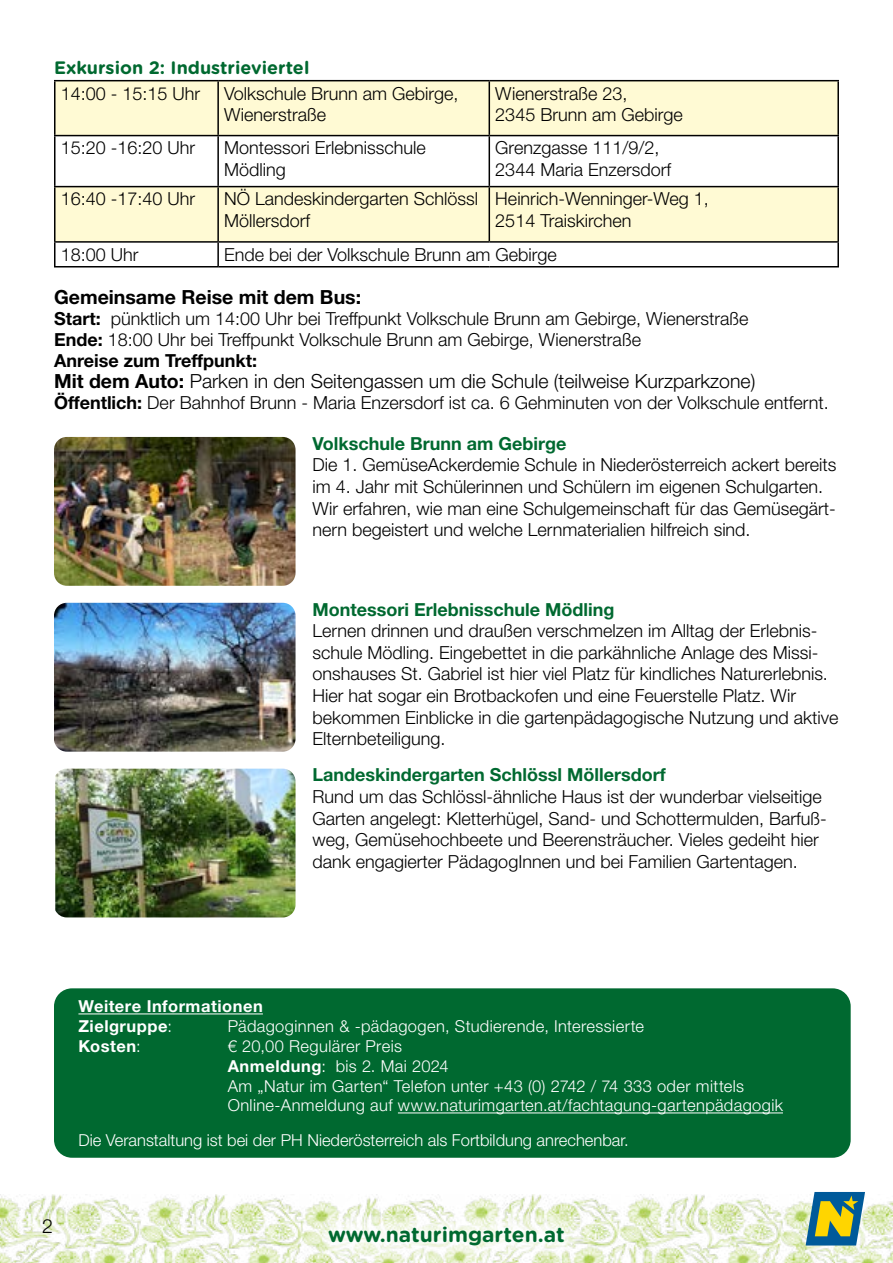
<style>
.page{position:relative;width:893px;height:1263px;background:#fff}
.page>*{position:absolute;margin:0;border:0;box-sizing:border-box;transform-origin:0 0}
.t1{font:700 21px "Gotham Rounded";color:#006930}
.t2{font:300 19.5px "Helvetica Neue LT Pro";color:#000}
.t3{font:700 19.5px "Helvetica Neue LT Pro";color:#000}
.t4{font:300 18px/21.6px "Helvetica Neue LT Pro";color:#000}
.t5{font:700 18px "Helvetica Neue LT Pro";color:#006930}
.t6{font:700 18px "Gotham Rounded";color:#006930}
.t7{font:300 16.5px/19.8px "Helvetica Neue LT Pro";letter-spacing:.02em;color:#fff}
.t8{font:300 16.5px "Helvetica Neue LT Pro";color:#fff}
.t9{font:700 16.5px/19.8px "Helvetica Neue LT Pro";letter-spacing:.03em;color:#fff}
.s1{font-weight:700}
.s2{font-weight:300}
</style>
<div class="page">
<img style="left:0;top:1195px;width:893px;height:68px">
<div style="left:305px;top:1203px;width:283px;height:60px;background:#fff;opacity:.75"></div>
<svg style="left:806px;top:1192px;width:59px;height:53px;background:#719674"></svg>
<svg style="left:56px;top:81px;width:781px;height:160px;fill:#fffad4"></svg>
<hr style="left:54px;top:80px;width:164px;height:1px;background:#000">
<hr style="left:54px;top:81px;width:2px;height:54px;background:#000">
<hr style="left:218px;top:80px;width:271px;height:1px;background:#000">
<hr style="left:217px;top:81px;width:2px;height:54px;background:#000">
<hr style="left:489px;top:80px;width:350px;height:1px;background:#000">
<hr style="left:489px;top:81px;width:1px;height:54px;background:#000">
<hr style="left:837px;top:81px;width:2px;height:54px;background:#000">
<hr style="left:54px;top:135px;width:164px;height:1px;background:#000">
<hr style="left:54px;top:136px;width:2px;height:50px;background:#000">
<hr style="left:218px;top:135px;width:271px;height:1px;background:#000">
<hr style="left:217px;top:136px;width:2px;height:50px;background:#000">
<hr style="left:489px;top:135px;width:350px;height:1px;background:#000">
<hr style="left:489px;top:136px;width:1px;height:50px;background:#000">
<hr style="left:837px;top:136px;width:2px;height:50px;background:#000">
<hr style="left:54px;top:186px;width:164px;height:1px;background:#000">
<hr style="left:54px;top:187px;width:2px;height:54px;background:#000">
<hr style="left:218px;top:186px;width:271px;height:1px;background:#000">
<hr style="left:217px;top:187px;width:2px;height:54px;background:#000">
<hr style="left:489px;top:186px;width:350px;height:1px;background:#000">
<hr style="left:489px;top:187px;width:1px;height:54px;background:#000">
<hr style="left:837px;top:187px;width:2px;height:54px;background:#000">
<hr style="left:54px;top:241px;width:164px;height:2px;background:#000">
<hr style="left:54px;top:243px;width:2px;height:23px;background:#000">
<hr style="left:218px;top:241px;width:271px;height:2px;background:#000">
<hr style="left:217px;top:243px;width:2px;height:23px;background:#000">
<hr style="left:489px;top:241px;width:350px;height:2px;background:#000">
<hr style="left:837px;top:243px;width:2px;height:23px;background:#000">
<hr style="left:54px;top:266px;width:164px;height:1px;background:#000">
<hr style="left:218px;top:266px;width:271px;height:1px;background:#000">
<hr style="left:489px;top:266px;width:350px;height:1px;background:#000">
<img style="left:54px;top:437px;width:242px;height:149px">
<img style="left:54px;top:603px;width:242px;height:149px">
<img style="left:55px;top:769px;width:241px;height:148px">
<div style="left:54px;top:988px;width:797px;height:170px;background:#006930;border-radius:18px"></div>
<hr style="left:78px;top:1013px;width:185px;height:1px;background:#fff">
<hr style="left:398px;top:1112px;width:385px;height:1px;background:#fff">
<p class="t6" style="left:54px;top:54px;width:257px">Exkursion 2: Industrieviertel</p>
<p class="t4" style="left:61px;top:82px;width:141px">14:00 - 15:15 Uhr</p>
<p class="t4" style="left:224px;top:82px;width:236px;line-height:21px">Volkschule Brunn am Gebirge,<br>Wienerstraße</p>
<p class="t4" style="left:495px;top:82px;width:189px">Wienerstraße 23,<br>2345 Brunn am Gebirge</p>
<p class="t4" style="left:61px;top:137px;width:136px">15:20 -16:20 Uhr</p>
<p class="t4" style="left:224px;top:137px;width:203px">Montessori Erlebnisschule<br>Mödling</p>
<p class="t4" style="left:495px;top:137px;width:177px">Grenzgasse 111/9/2,<br>2344 Maria Enzersdorf</p>
<p class="t4" style="left:61px;top:188px;width:136px">16:40 -17:40 Uhr</p>
<p class="t4" style="left:224px;top:188px;width:256px">NÖ Landeskindergarten Schlössl<br>Möllersdorf</p>
<p class="t4" style="left:495px;top:188px;width:215px">Heinrich-Wenninger-Weg 1,<br>2514 Traiskirchen</p>
<p class="t4" style="left:61px;top:243px;width:79px">18:00 Uhr</p>
<p class="t4" style="left:224px;top:243px;width:334px">Ende bei der Volkschule Brunn am Gebirge</p>
<p class="t3" style="left:54px;top:284px;width:309px">Gemeinsame Reise mit dem Bus:</p>
<p class="t4" style="left:54px;top:307px;width:696px;line-height:21px"><span class="s1">Start:</span> pünktlich um 14:00 Uhr bei Treffpunkt Volkschule Brunn am Gebirge, Wienerstraße<br><span class="s1">Ende:</span> 18:00 Uhr bei Treffpunkt Volkschule Brunn am Gebirge, Wienerstraße<br><span class="s1">Anreise zum Treffpunkt:</span></p>
<p class="t2" style="left:54px;top:369px;width:703px"><span class="s1">Mit dem Auto:</span> Parken in den Seitengassen um die Schule (teilweise Kurzparkzone)</p>
<p class="t4" style="left:54px;top:391px;width:776px"><span class="s1">Öffentlich:</span> Der Bahnhof Brunn - Maria Enzersdorf ist ca. 6 Gehminuten von der Volkschule entfernt.</p>
<p class="t5" style="left:313px;top:432px;width:255px">Volkschule Brunn am Gebirge</p>
<p class="t4" style="left:313px;top:454px;width:525px">Die 1. GemüseAckerdemie Schule in Niederösterreich ackert bereits im 4. Jahr mit Schülerinnen und Schülern im eigenen Schulgarten.<br>Wir erfahren, wie man eine Schulgemeinschaft für das Gemüsegärt&shy;nern begeistert und welche Lernmaterialien hilfreich sind.</p>
<p class="t5" style="left:313px;top:598px;width:303px">Montessori Erlebnisschule Mödling</p>
<p class="t4" style="left:313px;top:620px;width:527px">Lernen drinnen und draußen verschmelzen im Alltag der Erlebnis&shy;schule Mödling. Eingebettet in die parkähnliche Anlage des Missi&shy;onshauses St. Gabriel ist hier viel Platz für kindliches Naturerlebnis.<br>Hier hat sogar ein Brotbackofen und eine Feuerstelle Platz. Wir bekommen Einblicke in die gartenpädagogische Nutzung und aktive Elternbeteiligung.</p>
<p class="t5" style="left:313px;top:764px;width:355px">Landeskindergarten Schlössl Möllersdorf</p>
<p class="t4" style="left:313px;top:785px;width:516px">Rund um das Schlössl-ähnliche Haus ist der wunderbar vielseitige Garten angelegt: Kletterhügel, Sand- und Schottermulden, Barfuß&shy;weg, Gemüsehochbeete und Beerensträucher. Vieles gedeiht hier dank engagierter PädagogInnen und bei Familien Gartentagen.</p>
<p class="t9" style="left:78px;top:996px;width:186px">Weitere Informationen<br>Zielgruppe<span class="s2">:</span></p>
<p class="t7" style="left:228px;top:1016px;width:418px">Pädagoginnen &amp; -pädagogen, Studierende, Interessierte</p>
<p class="t9" style="left:78px;top:1036px;width:64px">Kosten<span class="s2">:</span></p>
<p class="t7" style="left:228px;top:1036px;width:557px">€ 20,00 Regulärer Preis<br><span class="s1">Anmeldung</span>: bis 2. Mai 2024<br>Am „Natur im Garten“ Telefon unter +43 (0) 2742 / 74 333 oder mittels Online-Anmeldung auf www.naturimgarten.at/fachtagung-gartenpädagogik</p>
<p class="t8" style="left:78px;top:1130px;width:552px">Die Veranstaltung ist bei der PH Niederösterreich als Fortbildung anrechenbar.</p>
<p class="t2" style="left:42px;top:1214px;width:12px">2</p>
<p class="t1" style="left:328px;top:1219px;width:238px">www.naturimgarten.at</p>
</div>
